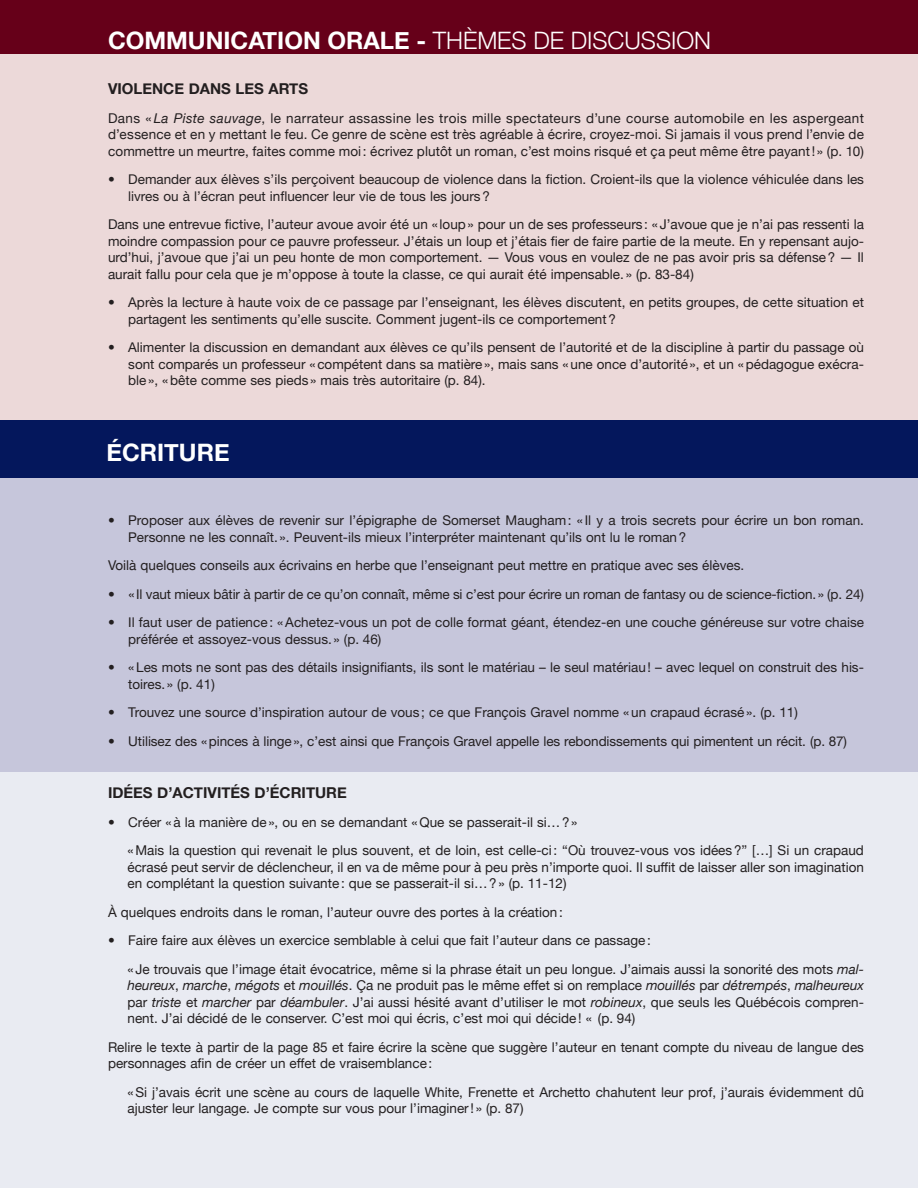
<style>
.page{position:relative;width:918px;height:1188px;background:#fff}
.page>*{position:absolute;margin:0;border:0;box-sizing:border-box;transform-origin:0 0}
.t1{font:700 24px "Helvetica Neue";color:#fff}
.SousTitre1{font:700 15px "Helvetica Neue";color:#231f20}
.TexteNormal{font:700 15px "Helvetica Neue";color:#231f20}
.t2{font:13.5px/16.5px "Helvetica Neue";color:#231f20}
.TexteNormal-2{font:13.5px/16.5px "Helvetica Neue";color:#231f20;text-align:justify}
.CitationBullet{font:13.5px/16.5px "Helvetica Neue";color:#231f20;text-align:justify}
.s1{font-weight:300}
.s2{font-style:italic}
</style>
<div class="page">
<div style="left:0;top:0;width:918px;height:420px;background:#ecd9d9"></div>
<div style="left:0;top:0;width:918px;height:54px;background:#660019"></div>
<div style="left:0;top:772px;width:918px;height:416px;background:#e9ebf2"></div>
<div style="left:0;top:420px;width:918px;height:352px;background:#c6c6db"></div>
<div style="left:0;top:420px;width:918px;height:58px;background:#04175c"></div>
<p class="t1" style="left:108px;top:25px;width:605px">COMMUNICATION ORALE - <span class="s1">THÈMES DE DISCUSSION</span></p>
<p class="TexteNormal" style="left:108px;top:80px;width:202px">VIOLENCE DANS LES ARTS</p>
<p class="TexteNormal-2" style="left:108px;top:110px;width:758px">Dans « <span class="s2">La Piste sauvage</span>, le narrateur assassine les trois mille spectateurs d’une course automobile en les aspergeant d’essence et en y mettant le feu. Ce genre de scène est très agréable à écrire, croyez-moi. Si jamais il vous prend l’envie de commettre un meurtre, faites comme moi: écrivez plutôt un roman, c’est moins risqué et ça peut même être payant! » (p. 10)</p>
<p class="t2" style="left:128px;top:171px;width:737px;text-indent:-20px">• Demander aux élèves s’ils perçoivent beaucoup de violence dans la fiction. Croient-ils que la violence véhiculée dans les livres ou à l’écran peut influencer leur vie de tous les jours?</p>
<p class="TexteNormal-2" style="left:108px;top:216px;width:758px">Dans une entrevue fictive, l’auteur avoue avoir été un « loup» pour un de ses professeurs: «J’avoue que je n’ai pas ressenti la moindre compassion pour ce pauvre professeur. J’étais un loup et j’étais fier de faire partie de la meute. En y repensant aujo&shy;urd’hui, j’avoue que j’ai un peu honte de mon comportement. — Vous vous en voulez de ne pas avoir pris sa défense? — Il aurait fallu pour cela que je m’oppose à toute la classe, ce qui aurait été impensable. » (p. 83-84)</p>
<p class="t2" style="left:128px;top:294px;width:737px;text-indent:-20px">• Après la lecture à haute voix de ce passage par l’enseignant, les élèves discutent, en petits groupes, de cette situation et partagent les sentiments qu’elle suscite. Comment jugent-ils ce comportement?</p>
<p class="t2" style="left:128px;top:339px;width:737px;text-align:justify;text-indent:-20px">• Alimenter la discussion en demandant aux élèves ce qu’ils pensent de l’autorité et de la discipline à partir du passage où sont comparés un professeur «compétent dans sa matière», mais sans «une once d’autorité», et un «pédagogue exécra&shy;ble», «bête comme ses pieds» mais très autoritaire (p. 84).</p>
<p class="t1" style="left:106px;top:437px;width:125px">ÉCRITURE</p>
<p class="t2" style="left:128px;top:512px;width:737px;text-indent:-20px">• Proposer aux élèves de revenir sur l’épigraphe de Somerset Maugham: « Il y a trois secrets pour écrire un bon roman.<br>Personne ne les connaît. ». Peuvent-ils mieux l’interpréter maintenant qu’ils ont lu le roman?</p>
<p class="TexteNormal-2" style="left:108px;top:557px;width:638px">Voilà quelques conseils aux écrivains en herbe que l’enseignant peut mettre en pratique avec ses élèves.</p>
<p class="t2" style="left:108px;top:585px;width:758px">• «Il vaut mieux bâtir à partir de ce qu’on connaît, même si c’est pour écrire un roman de fantasy ou de science-fiction.» (p. 24)</p>
<p class="t2" style="left:128px;top:614px;width:737px;text-indent:-20px">• Il faut user de patience: «Achetez-vous un pot de colle format géant, étendez-en une couche généreuse sur votre chaise préférée et assoyez-vous dessus. » (p. 46)</p>
<p class="t2" style="left:128px;top:659px;width:737px;text-indent:-20px">• «Les mots ne sont pas des détails insignifiants, ils sont le matériau – le seul matériau! – avec lequel on construit des his&shy;toires. » (p. 41)</p>
<p class="t2" style="left:108px;top:704px;width:691px">• Trouvez une source d’inspiration autour de vous; ce que François Gravel nomme «un crapaud écrasé». (p. 11)</p>
<p class="t2" style="left:108px;top:732px;width:741px">• Utilisez des «pinces à linge», c’est ainsi que François Gravel appelle les rebondissements qui pimentent un récit. (p. 87)</p>
<p class="SousTitre1" style="left:108px;top:784px;width:240px">IDÉES D’ACTIVITÉS D’ÉCRITURE</p>
<p class="t2" style="left:108px;top:813px;width:471px">• Créer «à la manière de», ou en se demandant «Que se passerait-il si…?»</p>
<p class="CitationBullet" style="left:128px;top:842px;width:738px">«Mais la question qui revenait le plus souvent, et de loin, est celle-ci: “Où trouvez-vous vos idées?” […] Si un crapaud écrasé peut servir de déclencheur, il en va de même pour à peu près n’importe quoi. Il suffit de laisser aller son imagination en complétant la question suivante: que se passerait-il si…?» (p. 11-12)</p>
<p class="TexteNormal-2" style="left:108px;top:903px;width:456px">À quelques endroits dans le roman, l’auteur ouvre des portes à la création:</p>
<p class="t2" style="left:108px;top:932px;width:544px">• Faire faire aux élèves un exercice semblable à celui que fait l’auteur dans ce passage:</p>
<p class="CitationBullet" style="left:128px;top:960px;width:738px">«Je trouvais que l’image était évocatrice, même si la phrase était un peu longue. J’aimais aussi la sonorité des mots <span class="s2">mal&shy;heureux</span>, <span class="s2">marche</span>, <span class="s2">mégots</span> et <span class="s2">mouillés</span>. Ça ne produit pas le même effet si on remplace <span class="s2">mouillés</span> par <span class="s2">détrempés</span>, <span class="s2">malheureux </span>par <span class="s2">triste</span> et <span class="s2">marcher</span> par <span class="s2">déambuler</span>. J’ai aussi hésité avant d’utiliser le mot <span class="s2">robineux</span>, que seuls les Québécois compren&shy;nent. J’ai décidé de le conserver. C’est moi qui écris, c’est moi qui décide! « (p. 94)</p>
<p class="TexteNormal-2" style="left:108px;top:1038px;width:758px">Relire le texte à partir de la page 85 et faire écrire la scène que suggère l’auteur en tenant compte du niveau de langue des personnages afin de créer un effet de vraisemblance:</p>
<p class="CitationBullet" style="left:128px;top:1083px;width:738px">«Si j’avais écrit une scène au cours de laquelle White, Frenette et Archetto chahutent leur prof, j’aurais évidemment dû ajuster leur langage. Je compte sur vous pour l’imaginer! » (p. 87)</p>
</div>
